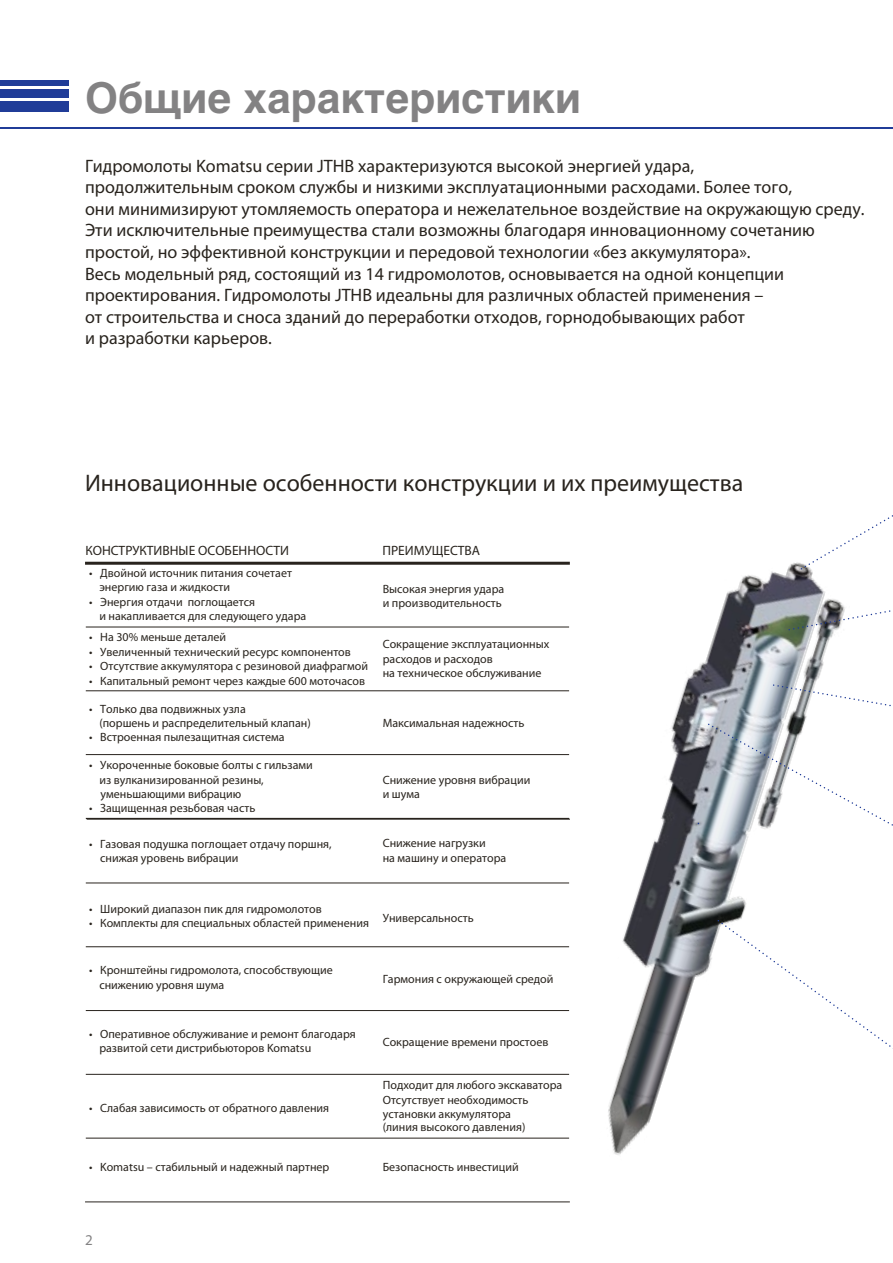
<style>
.page{position:relative;width:893px;height:1263px;background:#fff}
.page>*{position:absolute;margin:0;border:0;box-sizing:border-box;transform-origin:0 0}
.t1{font:700 42px "Helios";color:#838283}
.t2{font:24px "Myriad Pro";color:#28231d}
.t3{font:18px/21.6px "Myriad Pro";color:#28231d}
.t4{font:15px "Myriad Pro";color:#838283}
.t5{font:13.5px "Myriad Pro";color:#28231d}
.t6{font:12px/14.4px "Myriad Pro";color:#28231d}
</style>
<div class="page">
<div style="left:0;top:102px;width:68px;height:10px;background:#203c98"></div>
<div style="left:0;top:90px;width:68px;height:8px;background:#203c98"></div>
<div style="left:0;top:81px;width:68px;height:5px;background:#203c98"></div>
<hr style="left:0;top:127px;width:893px;height:1px;background:#203c98">
<img style="left:508px;top:561px;width:336px;height:642px">
<svg style="left:718px;top:920px;width:175px;height:139px"></svg>
<svg style="left:709px;top:723px;width:184px;height:110px"></svg>
<svg style="left:774px;top:684px;width:117px;height:25px"></svg>
<svg style="left:789px;top:607px;width:102px;height:24px"></svg>
<hr style="left:327px;top:562px;width:243px;height:3px;background:#28231d">
<hr style="left:298px;top:562px;width:29px;height:3px;background:#28231d">
<hr style="left:85px;top:562px;width:213px;height:3px;background:#28231d">
<hr style="left:327px;top:1201px;width:243px;height:1px;background:#28231d">
<svg style="left:298px;top:1201px;width:29px;height:1px"></svg>
<hr style="left:85px;top:1201px;width:213px;height:1px;background:#28231d">
<hr style="left:327px;top:1138px;width:242px;height:1px;background:#28231d">
<svg style="left:298px;top:1138px;width:29px;height:1px"></svg>
<hr style="left:86px;top:1138px;width:212px;height:1px;background:#28231d">
<hr style="left:327px;top:1074px;width:242px;height:1px;background:#28231d">
<svg style="left:298px;top:1074px;width:29px;height:1px"></svg>
<hr style="left:86px;top:1074px;width:212px;height:1px;background:#28231d">
<hr style="left:327px;top:1010px;width:242px;height:1px;background:#28231d">
<svg style="left:298px;top:1010px;width:29px;height:1px"></svg>
<hr style="left:86px;top:1010px;width:212px;height:1px;background:#28231d">
<hr style="left:327px;top:946px;width:242px;height:1px;background:#28231d">
<svg style="left:298px;top:946px;width:29px;height:1px"></svg>
<hr style="left:86px;top:946px;width:212px;height:1px;background:#28231d">
<hr style="left:327px;top:882px;width:242px;height:1px;background:#28231d">
<svg style="left:298px;top:882px;width:29px;height:1px"></svg>
<hr style="left:86px;top:882px;width:212px;height:1px;background:#28231d">
<hr style="left:328px;top:819px;width:242px;height:1px;background:#28231d">
<hr style="left:87px;top:819px;width:212px;height:1px;background:#28231d">
<hr style="left:327px;top:818px;width:242px;height:1px;background:#28231d">
<svg style="left:298px;top:818px;width:30px;height:2px"></svg>
<hr style="left:86px;top:818px;width:212px;height:1px;background:#28231d">
<hr style="left:327px;top:754px;width:242px;height:1px;background:#28231d">
<svg style="left:298px;top:754px;width:29px;height:1px"></svg>
<hr style="left:86px;top:754px;width:212px;height:1px;background:#28231d">
<hr style="left:327px;top:690px;width:242px;height:1px;background:#28231d">
<svg style="left:298px;top:690px;width:29px;height:1px"></svg>
<hr style="left:86px;top:690px;width:212px;height:1px;background:#28231d">
<hr style="left:327px;top:627px;width:242px;height:1px;background:#28231d">
<svg style="left:298px;top:627px;width:29px;height:1px"></svg>
<hr style="left:86px;top:627px;width:212px;height:1px;background:#28231d">
<svg style="left:801px;top:515px;width:92px;height:55px"></svg>
<h1 class="t1" style="left:85px;top:73px;width:498px">Общие характеристики</h1>
<p class="t3" style="left:85px;top:154px;width:781px">Гидромолоты Komatsu серии JTHB характеризуются высокой энергией удара,<br>продолжительным сроком службы и низкими эксплуатационными расходами. Более того,<br>они минимизируют утомляемость оператора и нежелательное воздействие на окружающую среду.<br>Эти исключительные преимущества стали возможны благодаря инновационному сочетанию простой, но эффективной конструкции и передовой технологии «без аккумулятора».<br>Весь модельный ряд, состоящий из 14 гидромолотов, основывается на одной концепции проектирования. Гидромолоты JTHB идеальны для различных областей применения –<br>от строительства и сноса зданий до переработки отходов, горнодобывающих работ<br>и разработки карьеров.</p>
<h2 class="t2" style="left:85px;top:468px;width:660px">Инновационные особенности конструкции и их преимущества</h2>
<p class="t5" style="left:85px;top:542px;width:205px">КОНСТРУКТИВНЫЕ ОСОБЕННОСТИ</p>
<p class="t5" style="left:382px;top:542px;width:99px">ПРЕИМУЩЕСТВА</p>
<p class="t6" style="left:99px;top:565px;width:194px;text-indent:-10px">• Двойной источник питания сочетает энергию газа и жидкости</p>
<p class="t6" style="left:99px;top:594px;width:208px;text-indent:-10px">• Энергия отдачи поглощается<br>и накапливается для следующего удара</p>
<p class="t6" style="left:89px;top:630px;width:138px">• На 30% меньше деталей</p>
<p class="t6" style="left:89px;top:644px;width:263px">• Увеличенный технический ресурс компонентов</p>
<p class="t6" style="left:89px;top:659px;width:280px">• Отсутствие аккумулятора с резиновой диафрагмой</p>
<p class="t6" style="left:89px;top:673px;width:277px">• Капитальный ремонт через каждые 600 моточасов</p>
<p class="t6" style="left:99px;top:701px;width:213px;text-indent:-10px">• Только два подвижных узла<br>(поршень и распределительный клапан)</p>
<p class="t6" style="left:89px;top:730px;width:197px">• Встроенная пылезащитная система</p>
<p class="t6" style="left:99px;top:758px;width:215px;text-indent:-10px">• Укороченные боковые болты с гильзами из вулканизированной резины, уменьшающими вибрацию</p>
<p class="t6" style="left:89px;top:801px;width:168px">• Защищенная резьбовая часть</p>
<p class="t6" style="left:100px;top:836px;width:233px;text-indent:-11px">• Газовая подушка поглощает отдачу поршня, снижая уровень вибрации</p>
<p class="t6" style="left:89px;top:901px;width:234px">• Широкий диапазон пик для гидромолотов</p>
<p class="t6" style="left:89px;top:916px;width:281px">• Комплекты для специальных областей применения</p>
<p class="t6" style="left:99px;top:963px;width:235px;text-indent:-10px">• Кронштейны гидромолота, способствующие снижению уровня шума</p>
<p class="t6" style="left:99px;top:1026px;width:258px;text-indent:-10px">• Оперативное обслуживание и ремонт благодаря развитой сети дистрибьюторов Komatsu</p>
<p class="t6" style="left:383px;top:581px;width:123px">Высокая энергия удара и производительность</p>
<p class="t6" style="left:383px;top:637px;width:168px">Сокращение эксплуатационных расходов и расходов<br>на техническое обслуживание</p>
<p class="t6" style="left:383px;top:715px;width:143px">Максимальная надежность</p>
<p class="t6" style="left:383px;top:772px;width:149px">Снижение уровня вибрации и шума</p>
<p class="t6" style="left:383px;top:836px;width:125px">Снижение нагрузки<br>на машину и оператора</p>
<p class="t6" style="left:383px;top:911px;width:92px">Универсальность</p>
<p class="t6" style="left:383px;top:972px;width:172px">Гармония с окружающей средой</p>
<p class="t6" style="left:383px;top:1035px;width:167px">Сокращение времени простоев</p>
<p class="t6" style="left:383px;top:1077px;width:181px;line-height:15.3px">Подходит для любого экскаватора<br>Отсутствует необходимость</p>
<p class="t6" style="left:383px;top:1106px;width:144px;line-height:13.5px">установки аккумулятора (линия высокого давления)</p>
<p class="t6" style="left:383px;top:1160px;width:138px">Безопасность инвестиций</p>
<p class="t6" style="left:89px;top:1100px;width:241px">• Слабая зависимость от обратного давления</p>
<p class="t6" style="left:89px;top:1159px;width:242px">• Komatsu – стабильный и надежный партнер</p>
<p class="t4" style="left:85px;top:1231px;width:9px">2</p>
</div>
